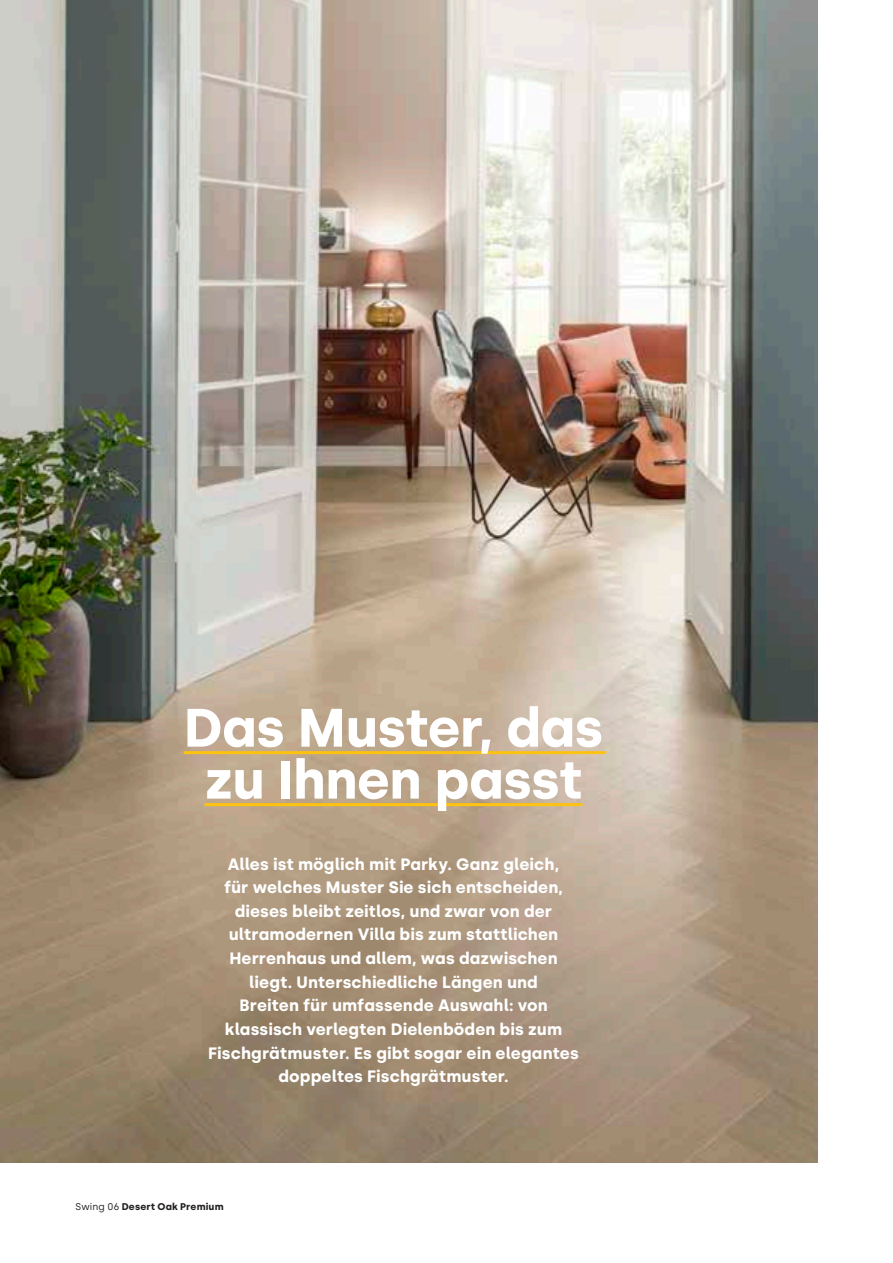
<style>
.page{position:relative;width:893px;height:1263px;background:#fff}
.page>*{position:absolute;margin:0;border:0;box-sizing:border-box;transform-origin:0 0}
.t1{font:700 54px/51.9px "Silka";letter-spacing:-.01em;color:#fff;text-align:center}
.t2{font:700 16.5px/23.7px "Silka";letter-spacing:.005em;color:#fff;text-align:center}
.t3{font:700 9.75px "Silka";letter-spacing:.015em;color:#231f20}
.s1{font-weight:400}
</style>
<div class="page">
<img style="left:0;top:0;width:817px;height:1162px">
<hr style="left:184px;top:751px;width:422px;height:3px;background:#fec210">
<hr style="left:205px;top:803px;width:377px;height:3px;background:#fec210">
<h1 class="t1" style="left:184px;top:702px;width:421px">Das Muster, das zu Ihnen passt</h1>
<p class="t2" style="left:208px;top:852px;width:372px">Alles ist möglich mit Parky. Ganz gleich,<br>für welches Muster Sie sich entscheiden, dieses bleibt zeitlos, und zwar von der ultramodernen Villa bis zum stattlichen Herrenhaus und allem, was dazwischen liegt. Unterschiedliche Längen und<br>Breiten für umfassende Auswahl: von klassisch verlegten Dielenböden bis zum Fischgrätmuster. Es gibt sogar ein elegantes doppeltes Fischgrätmuster.</p>
<p class="t3" style="left:76px;top:1200px;width:149px"><span class="s1">Swing 06</span> Desert Oak Premium</p>
</div>
